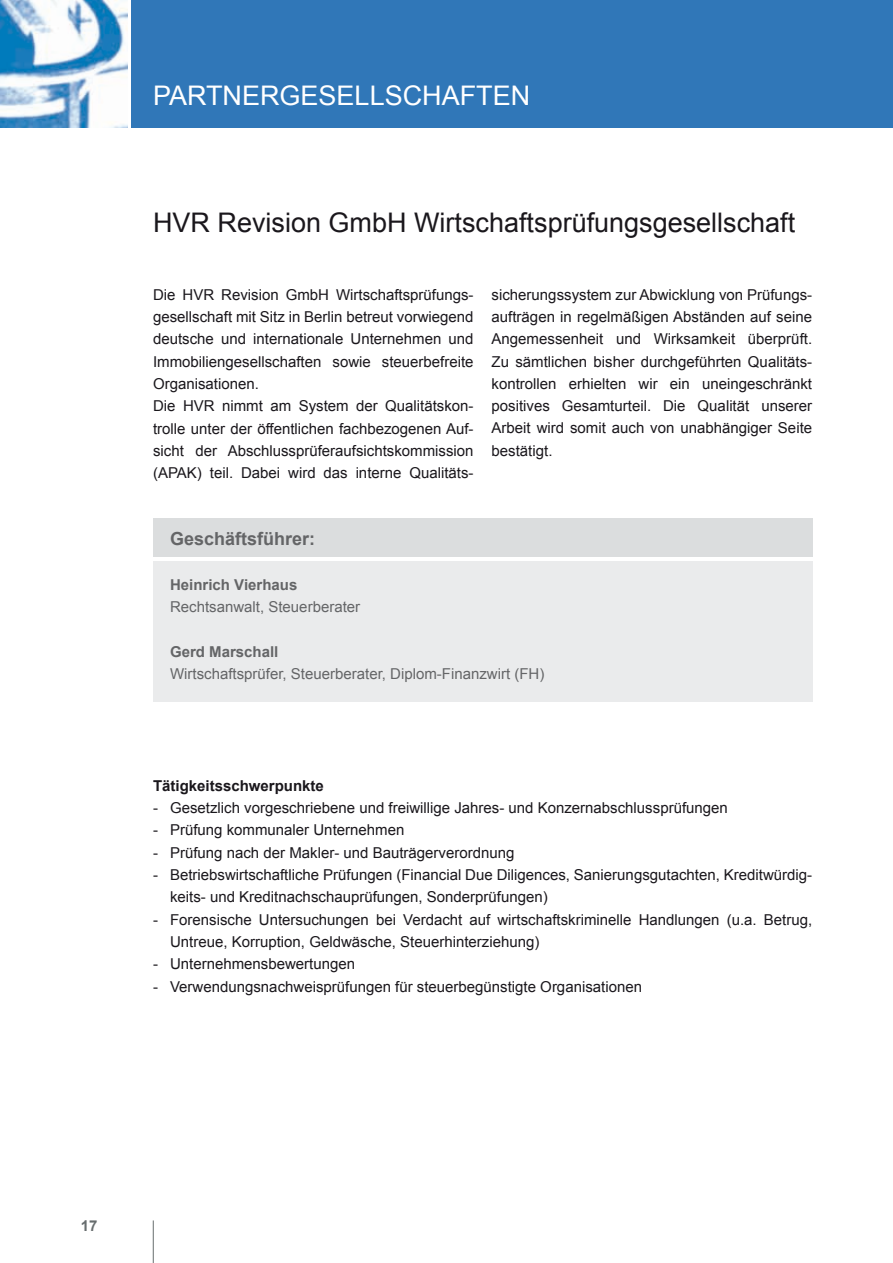
<style>
.page{position:relative;width:893px;height:1263px;background:#fff}
.page>*{position:absolute;margin:0;border:0;box-sizing:border-box;transform-origin:0 0}
.t1{font:27px "Arial";color:#1a171c}
.t2{font:27px "Arial";color:#fff}
.t3{font:700 18px "Arial";color:#646567}
.t4{font:15px/22.4px "Arial";color:#1a171c}
.t5{font:15px "Arial";color:#646567}
.t6{font:700 15px "Arial";color:#646567}
.t7{font:700 15px "Arial";color:#1a171c}
.t8{font:700 15px "Arial";color:#676d6e}
</style>
<div class="page">
<div style="left:132px;top:0;width:761px;height:128px;background:#3077b8"></div>
<img style="left:0;top:0;width:128px;height:128px">
<hr style="left:153px;top:1220px;width:1px;height:43px;background:#676d6e">
<div style="left:153px;top:561px;width:659px;height:141px;background:#eaebec"></div>
<div style="left:153px;top:519px;width:659px;height:38px;background:#dbddde"></div>
<h1 class="t2" style="left:153px;top:78px;width:379px">PARTNERGESELLSCHAFTEN</h1>
<h1 class="t1" style="left:153px;top:205px;width:644px">HVR Revision GmbH Wirtschaftsprüfungsgesellschaft</h1>
<p class="t4" style="left:153px;top:283px;width:322px">Die HVR Revision GmbH Wirtschaftsprüfungs&shy;gesellschaft mit Sitz in Berlin betreut vorwiegend deutsche und internationale Unternehmen und Immobiliengesellschaften sowie steuerbefreite Organisationen.<br>Die HVR nimmt am System der Qualitätskon&shy;trolle unter der öffentlichen fachbezogenen Auf&shy;sicht der Abschlussprüferaufsichtskommission (APAK) teil. Dabei wird das interne Qualitäts-</p>
<p class="t4" style="left:492px;top:283px;width:322px;text-align:justify">sicherungssystem zur Abwicklung von Prüfungs&shy;aufträgen in regelmäßigen Abständen auf seine Angemessenheit und Wirksamkeit überprüft.<br>Zu sämtlichen bisher durchgeführten Qualitäts&shy;kontrollen erhielten wir ein uneingeschränkt positives Gesamturteil. Die Qualität unserer Arbeit wird somit auch von unabhängiger Seite bestätigt.</p>
<p class="t3" style="left:170px;top:527px;width:147px">Geschäftsführer:</p>
<p class="t6" style="left:170px;top:574px;width:129px">Heinrich Vierhaus</p>
<p class="t5" style="left:170px;top:597px;width:192px">Rechtsanwalt, Steuerberater</p>
<p class="t6" style="left:170px;top:641px;width:110px">Gerd Marschall</p>
<p class="t5" style="left:170px;top:664px;width:376px">Wirtschaftsprüfer, Steuerberater, Diplom-Finanzwirt (FH)</p>
<p class="t7" style="left:153px;top:775px;width:172px">Tätigkeitsschwerpunkte</p>
<p class="t4" style="left:170px;top:797px;width:644px">Gesetzlich vorgeschriebene und freiwillige Jahres- und Konzernabschlussprüfungen<br>Prüfung kommunaler Unternehmen<br>Prüfung nach der Makler- und Bauträgerverordnung<br>Betriebswirtschaftliche Prüfungen (Financial Due Diligences, Sanierungsgutachten, Kreditwürdig&shy;keits- und Kreditnachschauprüfungen, Sonderprüfungen)<br>Forensische Untersuchungen bei Verdacht auf wirtschaftskriminelle Handlungen (u.a. Betrug, Untreue, Korruption, Geldwäsche, Steuerhinterziehung)<br>Unternehmensbewertungen<br>Verwendungsnachweisprüfungen für steuerbegünstigte Organisationen</p>
<p class="t4" style="left:153px;top:797px;width:6px;text-align:justify">- - - -</p>
<p class="t4" style="left:153px;top:908px;width:6px">-</p>
<p class="t4" style="left:153px;top:953px;width:6px">- -</p>
<p class="t8" style="left:81px;top:1216px;width:18px">17</p>
</div>
